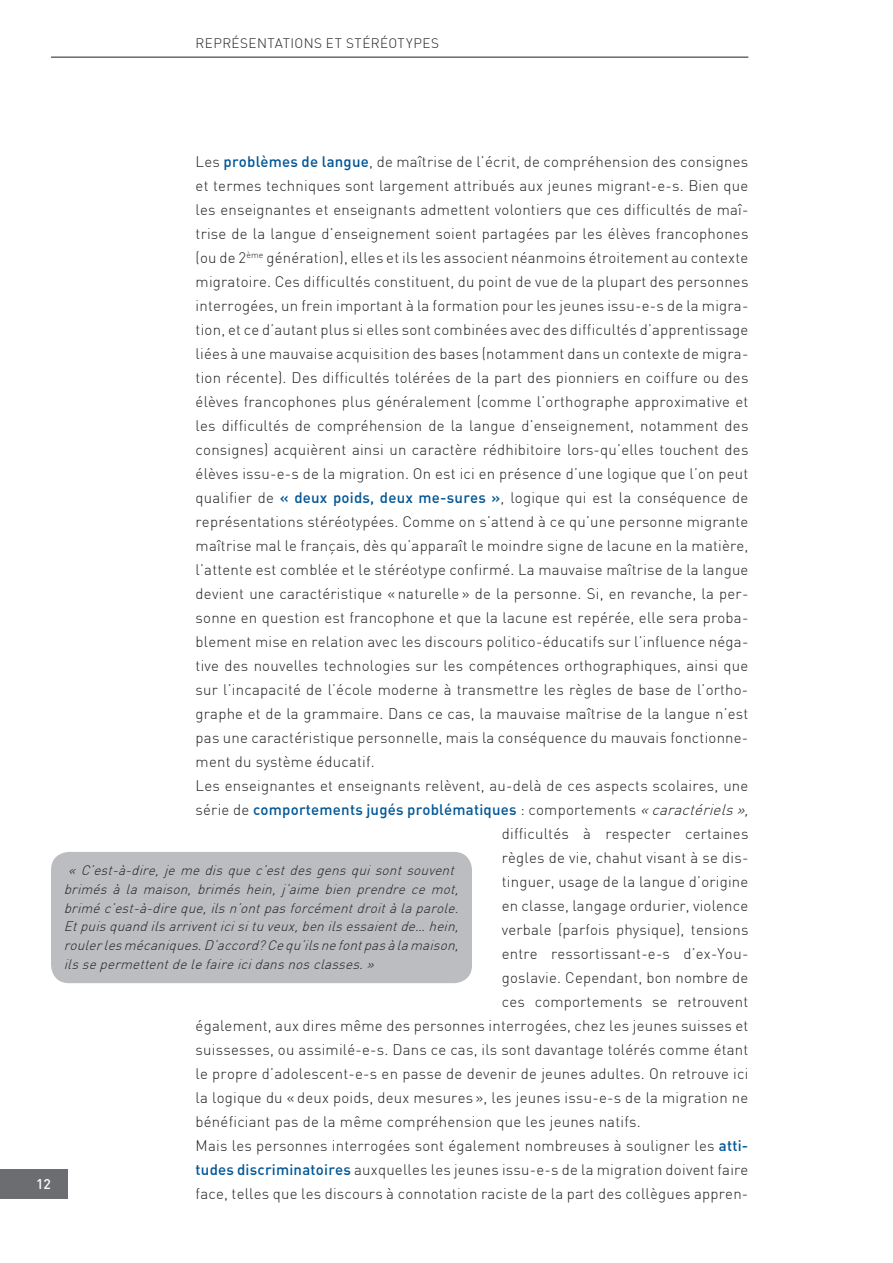
<style>
.page{position:relative;width:893px;height:1263px;background:#fff}
.page>*{position:absolute;margin:0;border:0;box-sizing:border-box;transform-origin:0 0}
.t1{font:300 15px "DIN";letter-spacing:.015em;color:#231f20}
.t2{font:500 15px "DIN";letter-spacing:.015em;color:#005595}
.t3{font:500 13.8px "DIN";color:#fff}
.t4{font:italic 300 13.5px/18.8px "DIN";color:#231f20}
.t5{font:300 13.5px "DIN";letter-spacing:.03em;color:#231f20}
.s1{font-weight:500;color:#005595}
.s2{font-weight:300;color:#231f20}
.s3{font-weight:300;font-style:italic;color:#231f20}
</style>
<div class="page">
<div style="left:0;top:1169px;width:68px;height:30px;background:#6c6d70"></div>
<hr style="left:51px;top:57px;width:697px;height:1px;background:#231f20">
<div style="left:51px;top:852px;width:421px;height:131px;background:#bcbdc0;border-radius:18px"></div>
<p class="t5" style="left:196px;top:35px;width:245px">Représentations et stéréotypes</p>
<p class="t3" style="left:36px;top:1175px;width:16px">12</p>
<p class="t1" style="left:196px;top:152px;width:554px">Les <span class="s1">problèmes de langue</span>, de maîtrise de l’écrit, de compréhension des consignes</p>
<p class="t1" style="left:196px;top:176px;width:554px">et termes techniques sont largement attribués aux jeunes migrant-e-s. Bien que</p>
<p class="t1" style="left:196px;top:200px;width:554px">les enseignantes et enseignants admettent volontiers que ces difficultés de maî-</p>
<p class="t1" style="left:196px;top:224px;width:554px">trise de la langue d’enseignement soient partagées par les élèves francophones</p>
<p class="t1" style="left:196px;top:248px;width:554px">(ou de 2<sup>ème</sup> génération), elles et ils les associent néanmoins étroitement au contexte</p>
<p class="t1" style="left:196px;top:272px;width:554px">migratoire. Ces difficultés constituent, du point de vue de la plupart des personnes</p>
<p class="t1" style="left:196px;top:296px;width:554px">interrogées, un frein important à la formation pour les jeunes issu-e-s de la migra-</p>
<p class="t1" style="left:196px;top:320px;width:554px">tion, et ce d’autant plus si elles sont combinées avec des difficultés d’apprentissage</p>
<p class="t1" style="left:196px;top:344px;width:554px">liées à une mauvaise acquisition des bases (notamment dans un contexte de migra-</p>
<p class="t1" style="left:196px;top:368px;width:554px">tion récente). Des difficultés tolérées de la part des pionniers en coiffure ou des</p>
<p class="t1" style="left:196px;top:392px;width:554px">élèves francophones plus généralement (comme l’orthographe approximative et</p>
<p class="t1" style="left:196px;top:416px;width:554px">les difficultés de compréhension de la langue d’enseignement, notamment des</p>
<p class="t1" style="left:196px;top:440px;width:554px">consignes) acquièrent ainsi un caractère rédhibitoire lors-qu’elles touchent des</p>
<p class="t1" style="left:196px;top:464px;width:554px">élèves issu-e-s de la migration. On est ici en présence d’une logique que l’on peut</p>
<p class="t1" style="left:196px;top:488px;width:554px">qualifier de <span class="s1">« deux poids, deux me-sures »</span>, logique qui est la conséquence de</p>
<p class="t1" style="left:196px;top:512px;width:554px">représentations stéréotypées. Comme on s’attend à ce qu’une personne migrante</p>
<p class="t1" style="left:196px;top:536px;width:554px">maîtrise mal le français, dès qu’apparaît le moindre signe de lacune en la matière,</p>
<p class="t1" style="left:196px;top:560px;width:554px">l’attente est comblée et le stéréotype confirmé. La mauvaise maîtrise de la langue</p>
<p class="t1" style="left:196px;top:584px;width:554px">devient une caractéristique « naturelle » de la personne. Si, en revanche, la per-</p>
<p class="t1" style="left:196px;top:608px;width:554px">sonne en question est francophone et que la lacune est repérée, elle sera proba-</p>
<p class="t1" style="left:196px;top:632px;width:554px">blement mise en relation avec les discours politico-éducatifs sur l’influence néga-</p>
<p class="t1" style="left:196px;top:656px;width:554px">tive des nouvelles technologies sur les compétences orthographiques, ainsi que</p>
<p class="t1" style="left:196px;top:680px;width:554px">sur l’incapacité de l’école moderne à transmettre les règles de base de l’ortho-</p>
<p class="t1" style="left:196px;top:704px;width:554px">graphe et de la grammaire. Dans ce cas, la mauvaise maîtrise de la langue n’est</p>
<p class="t1" style="left:196px;top:728px;width:554px">pas une caractéristique personnelle, mais la conséquence du mauvais fonctionne-</p>
<p class="t1" style="left:196px;top:752px;width:181px">ment du système éducatif.</p>
<p class="t1" style="left:196px;top:776px;width:554px">Les enseignantes et enseignants relèvent, au-delà de ces aspects scolaires, une</p>
<p class="t2" style="left:196px;top:800px;width:559px"><span class="s2">série de</span> comportements jugés problématiques <span class="s2">: comportements</span> <span class="s3">«caractériels»,</span></p>
<p class="t1" style="left:502px;top:824px;width:248px">difficultés à respecter certaines</p>
<p class="t1" style="left:502px;top:848px;width:248px">règles de vie, chahut visant à se dis-</p>
<p class="t1" style="left:502px;top:872px;width:248px">tinguer, usage de la langue d’origine</p>
<p class="t1" style="left:502px;top:896px;width:248px">en classe, langage ordurier, violence</p>
<p class="t1" style="left:502px;top:920px;width:248px">verbale (parfois physique), tensions</p>
<p class="t1" style="left:502px;top:944px;width:248px">entre ressortissant-e-s d’ex-You-</p>
<p class="t1" style="left:502px;top:968px;width:248px">goslavie. Cependant, bon nombre de</p>
<p class="t1" style="left:502px;top:992px;width:248px">ces comportements se retrouvent</p>
<p class="t1" style="left:196px;top:1016px;width:554px">également, aux dires même des personnes interrogées, chez les jeunes suisses et</p>
<p class="t1" style="left:196px;top:1040px;width:554px">suissesses, ou assimilé-e-s. Dans ce cas, ils sont davantage tolérés comme étant</p>
<p class="t1" style="left:196px;top:1064px;width:554px">le propre d’adolescent-e-s en passe de devenir de jeunes adultes. On retrouve ici</p>
<p class="t1" style="left:196px;top:1088px;width:554px">la logique du « deux poids, deux mesures », les jeunes issu-e-s de la migration ne</p>
<p class="t1" style="left:196px;top:1112px;width:447px">bénéficiant pas de la même compréhension que les jeunes natifs.</p>
<p class="t1" style="left:196px;top:1136px;width:554px">Mais les personnes interrogées sont également nombreuses à souligner les <span class="s1">atti-</span></p>
<p class="t1" style="left:196px;top:1160px;width:554px"><span class="s1">tudes discriminatoires</span> auxquelles les jeunes issu-e-s de la migration doivent faire</p>
<p class="t1" style="left:196px;top:1184px;width:554px">face, telles que les discours à connotation raciste de la part des collègues appren-</p>
<p class="t4" style="left:64px;top:861px;width:400px;text-indent:5px">« C ’est-à-dire, je me dis que c’est des gens qui sont souvent brimés à la maison, brimés hein, j ’aime bien prendre ce mot, briméc’est-à-direque,ilsn’ontpasforcémentdroitàlaparole.<br>Etpuisquandilsarriventicisituveux,benilsessaientde… hein, roulerlesmécaniques.D ’accord?Cequ’ilsnefontpasàlamaison, ilssepermettentdelefaireicidansnosclasses.»</p>
</div>
